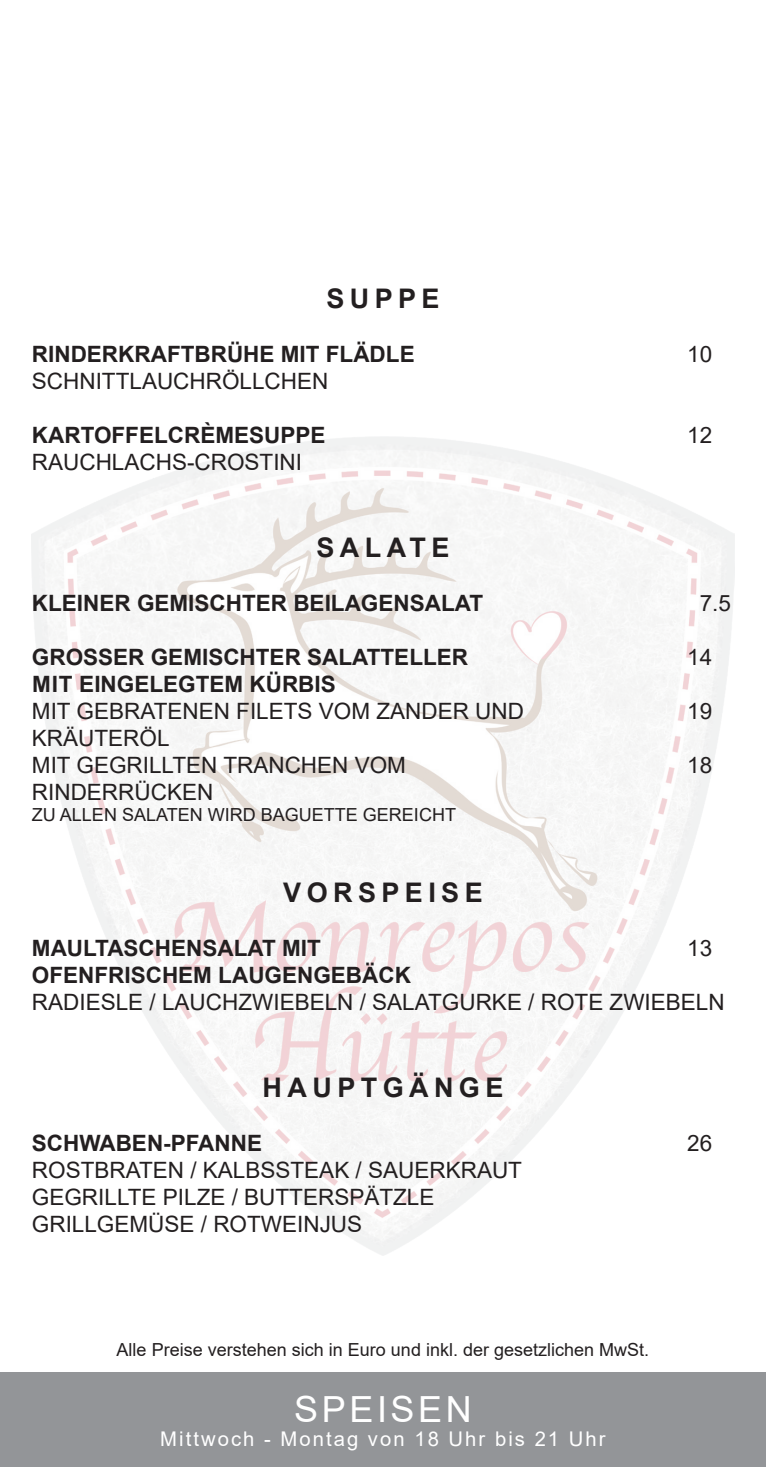
<style>
.page{position:relative;width:766px;height:1467px;background:#fff}
.page>*{position:absolute;margin:0;border:0;box-sizing:border-box;transform-origin:0 0}
.t1{font:36px "Arial";letter-spacing:.1em;color:#fff}
.t2{font:700 27px "Arial";letter-spacing:.2em;color:#231f20}
.t3{font:22.5px/27px "Arial";color:#231f20}
.t4{font:700 22.5px "Arial";color:#231f20}
.t5{font:20.25px "Arial";letter-spacing:.1em;color:#fff}
.t6{font:18px "Arial";color:#231f20}
</style>
<div class="page">
<img style="left:32px;top:437px;width:701px;height:818px">
<div style="left:0;top:1373px;width:765px;height:94px;background:#939598"></div>
<p class="t2" style="left:326px;top:280px;width:115px">SUPPE</p>
<p class="t4" style="left:32px;top:339px;width:384px">RINDERKRAFTBRÜHE MIT FLÄDLE</p>
<p class="t3" style="left:687px;top:341px;width:27px">10</p>
<p class="t3" style="left:32px;top:368px;width:298px">SCHNITTLAUCHRÖLLCHEN</p>
<p class="t4" style="left:32px;top:420px;width:295px">KARTOFFELCRÈMESUPPE</p>
<p class="t3" style="left:687px;top:422px;width:27px">12</p>
<p class="t3" style="left:32px;top:449px;width:272px">RAUCHLACHS-CROSTINI</p>
<p class="t2" style="left:316px;top:528px;width:135px">SALATE</p>
<p class="t4" style="left:32px;top:587px;width:452px">KLEINER GEMISCHTER BEILAGENSALAT</p>
<p class="t3" style="left:699px;top:589px;width:33px">7.5</p>
<p class="t4" style="left:32px;top:641px;width:437px">GROSSER GEMISCHTER SALATTELLER</p>
<p class="t3" style="left:687px;top:643px;width:27px">14</p>
<p class="t4" style="left:32px;top:668px;width:305px">MIT EINGELEGTEM KÜRBIS</p>
<p class="t3" style="left:32px;top:697px;width:493px">MIT GEBRATENEN FILETS VOM ZANDER UND</p>
<p class="t3" style="left:687px;top:697px;width:27px">19</p>
<p class="t3" style="left:32px;top:724px;width:375px">KRÄUTERÖL<br>MIT GEGRILLTEN TRANCHEN VOM</p>
<p class="t3" style="left:687px;top:751px;width:27px">18</p>
<p class="t3" style="left:32px;top:778px;width:183px">RINDERRÜCKEN</p>
<p class="t6" style="left:32px;top:803px;width:425px">ZU ALLEN SALATEN WIRD BAGUETTE GEREICHT</p>
<p class="t2" style="left:283px;top:874px;width:201px">VORSPEISE</p>
<p class="t4" style="left:32px;top:933px;width:290px">MAULTASCHENSALAT MIT</p>
<p class="t3" style="left:687px;top:935px;width:27px">13</p>
<p class="t4" style="left:32px;top:960px;width:380px">OFENFRISCHEM LAUGENGEBÄCK</p>
<p class="t3" style="left:32px;top:989px;width:694px">RADIESLE / LAUCHZWIEBELN / SALATGURKE / ROTE ZWIEBELN</p>
<p class="t2" style="left:262px;top:1068px;width:242px">HAUPTGÄNGE</p>
<p class="t4" style="left:32px;top:1127px;width:231px">SCHWABEN-PFANNE</p>
<p class="t3" style="left:687px;top:1129px;width:27px">26</p>
<p class="t3" style="left:32px;top:1156px;width:491px">ROSTBRATEN / KALBSSTEAK / SAUERKRAUT<br>GEGRILLTE PILZE / BUTTERSPÄTZLE<br>GRILLGEMÜSE / ROTWEINJUS</p>
<p class="t6" style="left:117px;top:1337px;width:534px">Alle Preise verstehen sich in Euro und inkl. der gesetzlichen MwSt.</p>
<h1 class="t1" style="left:294px;top:1384px;width:179px">SPEISEN</h1>
<p class="t5" style="left:160px;top:1425px;width:446px">Mittwoch - Montag von 18 Uhr bis 21 Uhr</p>
</div>
